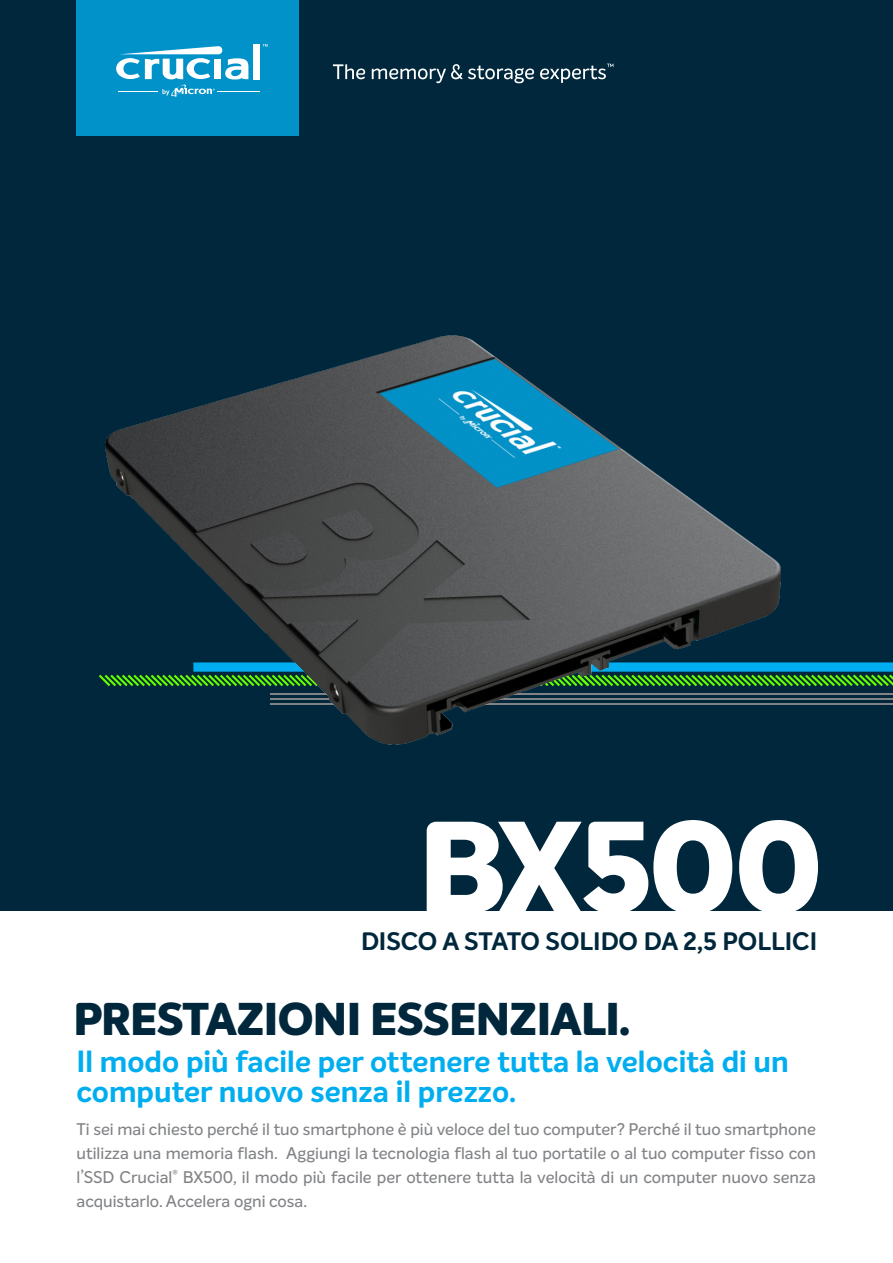
<style>
.page{position:relative;width:893px;height:1263px;background:#fff}
.page>*{position:absolute;margin:0;border:0;box-sizing:border-box;transform-origin:0 0}
.t1{font:800 45px "Intelo";letter-spacing:-.015em;color:#00273b}
.t2{font:700 30px/30px "Intelo Alt";color:#00aeef}
.t3{font:700 24.75px "Intelo";color:#00273b}
.t4{font:500 16.5px/24px "Intelo Alt";color:#808285;text-align:justify}
</style>
<div class="page">
<div style="left:0;top:0;width:893px;height:910px;background:#00273b"></div>
<svg style="left:333px;top:64px;width:32px;height:15px"></svg>
<svg style="left:372px;top:64px;width:162px;height:19px"></svg>
<svg style="left:540px;top:64px;width:73px;height:19px"></svg>
<div style="left:77px;top:0;width:222px;height:135px;background:#0092c8"></div>
<div style="left:253px;top:44px;width:7px;height:35px;background:#fff"></div>
<hr style="left:218px;top:91px;width:42px;height:1px;background:#fff">
<svg style="left:116px;top:46px;width:132px;height:51px"></svg>
<svg style="left:263px;top:44px;width:5px;height:3px"></svg>
<svg style="left:739px;top:820px;width:79px;height:91px"></svg>
<svg style="left:427px;top:820px;width:305px;height:91px"></svg>
<hr style="left:270px;top:703px;width:623px;height:2px;background:#808285">
<hr style="left:270px;top:698px;width:623px;height:2px;background:#808285">
<hr style="left:270px;top:693px;width:623px;height:2px;background:#808285">
<div style="left:193px;top:662px;width:700px;height:10px;background:#00adf0"></div>
<svg style="left:99px;top:674px;width:794px;height:12px"></svg>
<img style="left:105px;top:335px;width:676px;height:409px">
<p class="t3" style="left:361px;top:925px;width:458px">DISCO A STATO SOLIDO DA 2,5 POLLICI</p>
<p class="t1" style="left:74px;top:990px;width:558px">PRESTAZIONI ESSENZIALI.</p>
<p class="t2" style="left:77px;top:1047px;width:714px">Il modo più facile per ottenere tutta la velocità di un computer nuovo senza il prezzo.</p>
<p class="t4" style="left:77px;top:1117px;width:741px">Ti sei mai chiesto perché il tuo smartphone è più veloce del tuo computer? Perché il tuo smartphone utilizza una memoria flash. Aggiungi la tecnologia flash al tuo portatile o al tuo computer fisso con l’SSD Crucial<sup>®</sup> BX500, il modo più facile per ottenere tutta la velocità di un computer nuovo senza acquistarlo. Accelera ogni cosa.</p>
</div>
